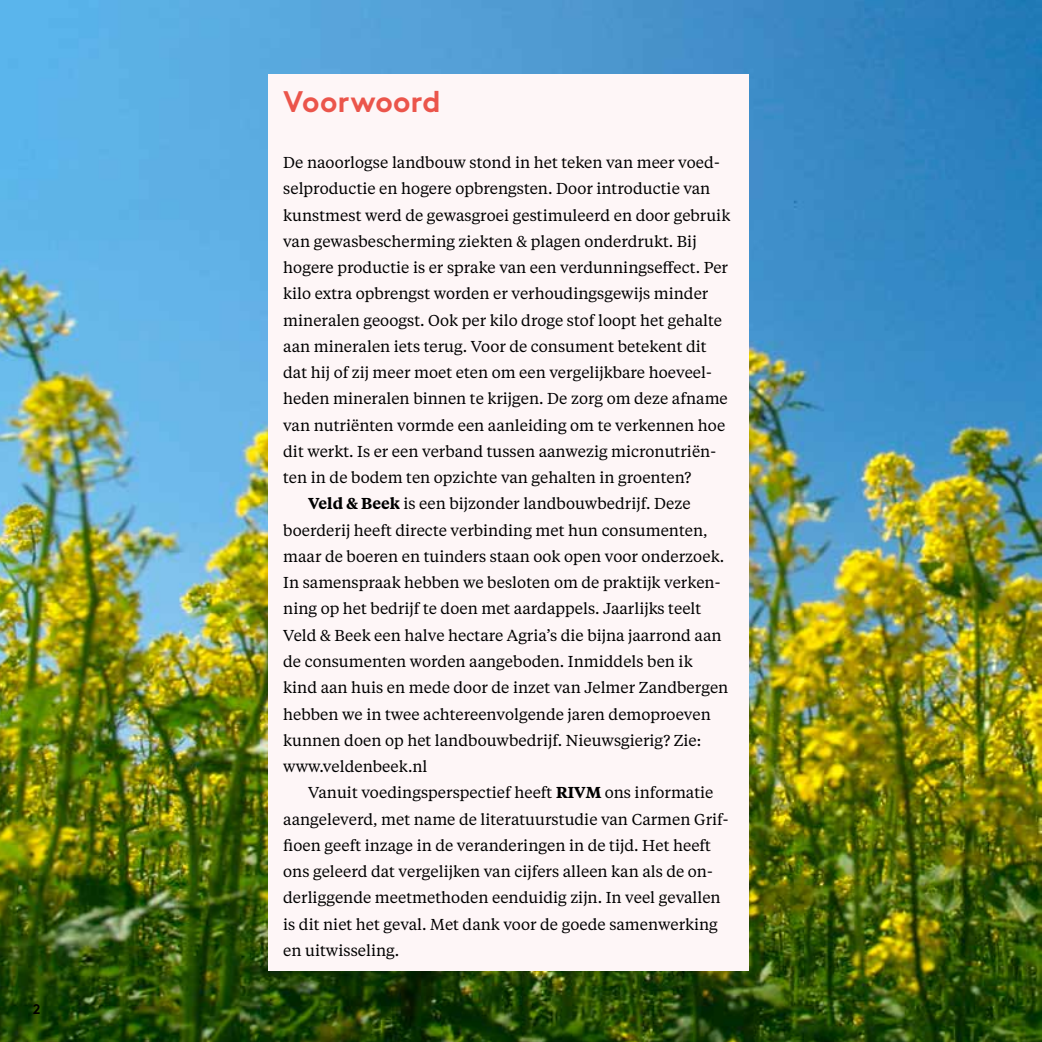
<style>
.page{position:relative;width:1042px;height:1042px;background:#fff}
.page>*{position:absolute;margin:0;border:0;box-sizing:border-box;transform-origin:0 0}
.t1{font:700 29.75px "Brown Pro";color:#eb554b}
.t2{font:15.75px "Tiempos Text";color:#000}
.t3{font:700 14px "Brown Pro";color:#000}
.s1{font-weight:600}
</style>
<div class="page">
<img style="left:0;top:0;width:1042px;height:1042px">
<div style="left:268px;top:74px;width:480px;height:896px;background:#fef6f7"></div>
<p class="t3" style="left:33px;top:998px;width:9px">2</p>
<h1 class="t1" style="left:283px;top:77px;width:159px">Voorwoord</h1>
<p class="t2" style="left:283px;top:152px;width:438px">De naoorlogse landbouw stond in het teken van meer voed-</p>
<p class="t2" style="left:283px;top:178px;width:429px">selproductie en hogere opbrengsten. Door introductie van</p>
<p class="t2" style="left:283px;top:204px;width:448px">kunstmest werd de gewasgroei gestimuleerd en door gebruik</p>
<p class="t2" style="left:283px;top:231px;width:415px">van gewasbescherming ziekten &amp; plagen onderdrukt. Bij</p>
<p class="t2" style="left:283px;top:257px;width:446px">hogere productie is er sprake van een verdunningseffect. Per</p>
<p class="t2" style="left:283px;top:283px;width:427px">kilo extra opbrengst worden er verhoudingsgewijs minder</p>
<p class="t2" style="left:283px;top:309px;width:440px">mineralen geoogst. Ook per kilo droge stof loopt het gehalte</p>
<p class="t2" style="left:283px;top:336px;width:425px">aan mineralen iets terug. Voor de consument betekent dit</p>
<p class="t2" style="left:283px;top:362px;width:430px">dat hij of zij meer moet eten om een vergelijkbare hoeveel-</p>
<p class="t2" style="left:283px;top:388px;width:446px">heden mineralen binnen te krijgen. De zorg om deze afname</p>
<p class="t2" style="left:283px;top:414px;width:443px">van nutriënten vormde een aanleiding om te verkennen hoe</p>
<p class="t2" style="left:283px;top:441px;width:434px">dit werkt. Is er een verband tussen aanwezig micronutriën-</p>
<p class="t2" style="left:283px;top:467px;width:410px">ten in de bodem ten opzichte van gehalten in groenten?</p>
<p class="t2" style="left:308px;top:493px;width:384px"><span class="s1">Veld &amp; Beek</span> is een bijzonder landbouwbedrijf. Deze</p>
<p class="t2" style="left:283px;top:519px;width:426px">boerderij heeft directe verbinding met hun consumenten,</p>
<p class="t2" style="left:283px;top:546px;width:443px">maar de boeren en tuinders staan ook open voor onderzoek.</p>
<p class="t2" style="left:283px;top:572px;width:439px">In samenspraak hebben we besloten om de praktijk verken-</p>
<p class="t2" style="left:283px;top:598px;width:419px">ning op het bedrijf te doen met aardappels. Jaarlijks teelt</p>
<p class="t2" style="left:283px;top:624px;width:440px">Veld &amp; Beek een halve hectare Agria’s die bijna jaarrond aan</p>
<p class="t2" style="left:283px;top:651px;width:411px">de consumenten worden aangeboden. Inmiddels ben ik</p>
<p class="t2" style="left:283px;top:677px;width:447px">kind aan huis en mede door de inzet van Jelmer Zandbergen</p>
<p class="t2" style="left:283px;top:703px;width:429px">hebben we in twee achtereenvolgende jaren demoproeven</p>
<p class="t2" style="left:283px;top:729px;width:420px">kunnen doen op het landbouwbedrijf. Nieuwsgierig? Zie:</p>
<p class="t2" style="left:283px;top:756px;width:146px">www.veldenbeek.nl</p>
<p class="t2" style="left:308px;top:782px;width:407px">Vanuit voedingsperspectief heeft <span class="s1">RIVM</span> ons informatie</p>
<p class="t2" style="left:283px;top:808px;width:447px">aangeleverd, met name de literatuurstudie van Carmen Grif-</p>
<p class="t2" style="left:283px;top:834px;width:429px">fioen geeft inzage in de veranderingen in de tijd. Het heeft</p>
<p class="t2" style="left:283px;top:861px;width:431px">ons geleerd dat vergelijken van cijfers alleen kan als de on-</p>
<p class="t2" style="left:283px;top:887px;width:439px">derliggende meetmethoden eenduidig zijn. In veel gevallen</p>
<p class="t2" style="left:283px;top:913px;width:436px">is dit niet het geval. Met dank voor de goede samenwerking</p>
<p class="t2" style="left:283px;top:939px;width:118px">en uitwisseling.</p>
</div>
